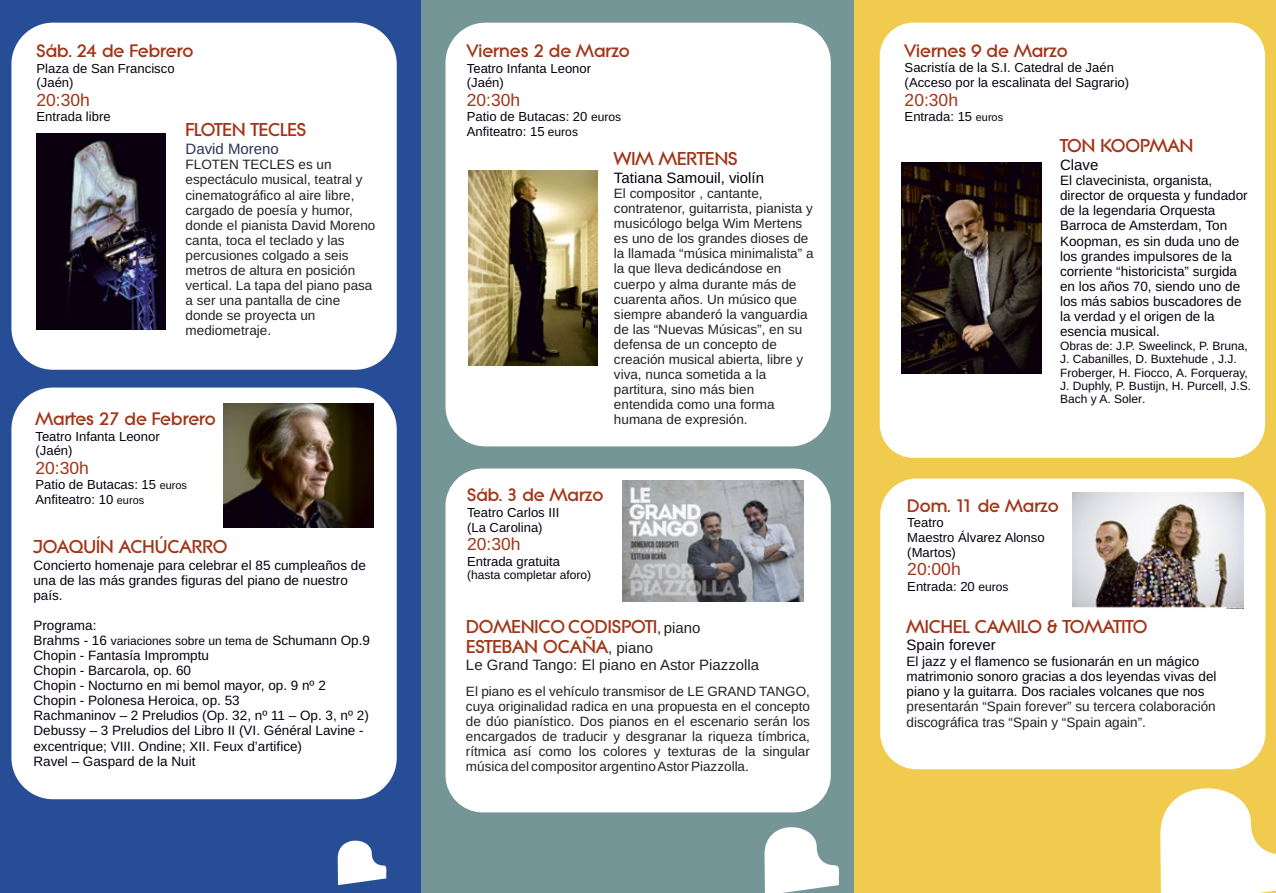
<style>
.page{position:relative;width:1276px;height:893px;background:#fff}
.page>*{position:absolute;margin:0;border:0;box-sizing:border-box;transform-origin:0 0}
.t1{font:800 18px/19.8px "Brad Becker";color:#a23417}
.t2{font:800 17.4px "Brad Becker";color:#a23417}
.t3{font:17.4px "Arimo";color:#a23417}
.t4{font:15px "Arimo";color:#09000f}
.t5{font:15px "Arimo";color:#222221}
.t6{font:15px "Arimo";color:#2c3354}
.t7{font:13.5px/15.1px "Arimo";color:#222221}
.t8{font:13.5px/15.1px "Arimo";color:#09000f}
.t9{font:13.05px/14.5px "Arimo";color:#09000f}
.t10{font:12px/13.4px "Arimo";color:#09000f}
.s1{font-size:10.95px}
.s2{font-size:13.5px}
.s3{font-size:12px}
.s4{font-family:"Arimo";font-weight:400;font-size:15px;color:#222221}
</style>
<div class="page">
<div style="left:0;top:0;width:421px;height:893px;background:#274d97"></div>
<div style="left:421px;top:0;width:434px;height:893px;background:#749696"></div>
<div style="left:855px;top:0;width:421px;height:893px;background:#f0cb4e"></div>
<svg style="left:1160px;top:788px;width:116px;height:105px"></svg>
<div style="left:11px;top:388px;width:386px;height:411px;background:#fff;border-radius:42px"></div>
<div style="left:11px;top:23px;width:386px;height:347px;background:#fff;border-radius:42px"></div>
<div style="left:445px;top:468px;width:386px;height:344px;background:#fff;border-radius:37px"></div>
<div style="left:445px;top:23px;width:386px;height:423px;background:#fff;border-radius:40px"></div>
<div style="left:880px;top:478px;width:385px;height:291px;background:#fff;border-radius:36px"></div>
<div style="left:879px;top:23px;width:386px;height:435px;background:#fff;border-radius:33px"></div>
<svg style="left:764px;top:827px;width:76px;height:66px"></svg>
<svg style="left:337px;top:840px;width:50px;height:45px"></svg>
<img style="left:36px;top:134px;width:130px;height:195px">
<img style="left:224px;top:404px;width:149px;height:124px">
<img style="left:468px;top:170px;width:130px;height:195px">
<img style="left:623px;top:481px;width:180px;height:121px">
<img style="left:902px;top:163px;width:140px;height:210px">
<img style="left:1072px;top:493px;width:172px;height:116px">
<p class="t2" style="left:37px;top:41px;width:158px">Sáb. 24 de Febrero</p>
<p class="t9" style="left:37px;top:61px;width:140px">Plaza de San Francisco (Jaén)</p>
<p class="t3" style="left:37px;top:89px;width:55px">20:30h</p>
<p class="t9" style="left:37px;top:110px;width:76px">Entrada libre</p>
<h1 class="t1" style="left:186px;top:120px;width:122px">FLOTEN TECLES</h1>
<p class="t6" style="left:186px;top:139px;width:95px">David Moreno</p>
<p class="t7" style="left:186px;top:157px;width:191px">FLOTEN TECLES es un espectáculo musical, teatral y cinematográfico al aire libre, cargado de poesía y humor, donde el pianista David Moreno canta, toca el teclado y las percusiones colgado a seis metros de altura en posición vertical. La tapa del piano pasa a ser una pantalla de cine donde se proyecta un mediometraje.</p>
<p class="t2" style="left:36px;top:409px;width:182px">Martes 27 de Febrero</p>
<p class="t9" style="left:36px;top:429px;width:126px">Teatro Infanta Leonor (Jaén)</p>
<p class="t3" style="left:36px;top:457px;width:55px">20:30h</p>
<p class="t9" style="left:36px;top:478px;width:153px">Patio de Butacas: 15 <span class="s1">euros<br></span>Anfiteatro: 10 <span class="s1">euros</span></p>
<h1 class="t1" style="left:33px;top:537px;width:196px">JOAQUÍN ACHÚCARRO</h1>
<p class="t8" style="left:33px;top:557px;width:334px">Concierto homenaje para celebrar el 85 cumpleaños de una de las más grandes figuras del piano de nuestro país.</p>
<p class="t8" style="left:33px;top:618px;width:65px">Programa:</p>
<p class="t10" style="left:33px;top:634px;width:338px"><span class="s2">Brahms - 16</span> variaciones sobre un tema de <span class="s2">Schumann Op.9</span></p>
<p class="t8" style="left:33px;top:648px;width:337px">Chopin - Fantasía Impromptu<br>Chopin - Barcarola, op. 60<br>Chopin - Nocturno en mi bemol mayor, op. 9 nº 2<br>Chopin - Polonesa Heroica, op. 53<br>Rachmaninov – 2 Preludios (Op. 32, nº 11 – Op. 3, nº 2)<br>Debussy – 3 Preludios del Libro II (VI. Général Lavine - excentrique; VIII. Ondine; XII. Feux d’artifice)<br>Ravel – Gaspard de la Nuit</p>
<p class="t2" style="left:467px;top:41px;width:165px">Viernes 2 de Marzo</p>
<p class="t9" style="left:467px;top:61px;width:126px">Teatro Infanta Leonor (Jaén)</p>
<p class="t3" style="left:467px;top:89px;width:55px">20:30h</p>
<p class="t9" style="left:467px;top:110px;width:156px">Patio de Butacas: 20 <span class="s3">euros<br></span>Anfiteatro: 15 <span class="s3">euros</span></p>
<h1 class="t1" style="left:614px;top:149px;width:125px">WIM MERTENS</h1>
<p class="t4" style="left:614px;top:168px;width:152px">Tatiana Samouil, violín</p>
<p class="t7" style="left:614px;top:186px;width:201px">El compositor , cantante, contratenor, guitarrista, pianista y musicólogo belga Wim Mertens es uno de los grandes dioses de la llamada “música minimalista” a la que lleva dedicándose en cuerpo y alma durante más de cuarenta años. Un músico que siempre abanderó la vanguardia de las “Nuevas Músicas”, en su defensa de un concepto de creación musical abierta, libre y viva, nunca sometida a la partitura, sino más bien entendida como una forma humana de expresión.</p>
<p class="t2" style="left:467px;top:485px;width:138px">Sáb. 3 de Marzo</p>
<p class="t9" style="left:467px;top:505px;width:94px">Teatro Carlos III (La Carolina)</p>
<p class="t3" style="left:467px;top:533px;width:55px">20:30h</p>
<p class="t9" style="left:467px;top:554px;width:95px">Entrada gratuita</p>
<p class="t10" style="left:467px;top:569px;width:126px">(hasta completar aforo)</p>
<h1 class="t1" style="left:466px;top:617px;width:236px">DOMENICO CODISPOTI<span class="s4">, piano<br></span>ESTEBAN OCAÑA<span class="s4">, piano</span></h1>
<p class="t5" style="left:466px;top:655px;width:295px">Le Grand Tango: El piano en Astor Piazzolla</p>
<p class="t7" style="left:466px;top:684px;width:345px;text-align:justify">El piano es el vehículo transmisor de LE GRAND TANGO, cuya originalidad radica en una propuesta en el concepto de dúo pianístico. Dos pianos en el escenario serán los encargados de traducir y desgranar la riqueza tímbrica, rítmica así como los colores y texturas de la singular música del compositor argentino Astor Piazzolla.</p>
<p class="t2" style="left:904px;top:41px;width:165px">Viernes 9 de Marzo</p>
<p class="t9" style="left:904px;top:61px;width:226px">Sacristía de la S.I. Catedral de Jaén (Acceso por la escalinata del Sagrario)</p>
<p class="t3" style="left:904px;top:89px;width:55px">20:30h</p>
<p class="t9" style="left:904px;top:109px;width:100px">Entrada: 15 <span class="s1">euros</span></p>
<h1 class="t1" style="left:1060px;top:136px;width:135px">TON KOOPMAN</h1>
<p class="t4" style="left:1060px;top:155px;width:40px">Clave</p>
<p class="t8" style="left:1060px;top:173px;width:189px">El clavecinista, organista, director de orquesta y fundador de la legendaria Orquesta<br>Barroca de Amsterdam, Ton<br>Koopman, es sin duda uno de los grandes impulsores de la corriente “historicista” surgida en los años 70, siendo uno de los más sabios buscadores de la verdad y el origen de la esencia musical.</p>
<p class="t10" style="left:1060px;top:339px;width:192px">Obras de: J.P. Sweelinck, P. Bruna,<br>J. Cabanilles, D. Buxtehude , J.J.<br>Froberger, H. Fiocco, A. Forqueray,<br>J. Duphly, P. Bustijn, H. Purcell, J.S.<br>Bach y A. Soler .</p>
<p class="t2" style="left:907px;top:495px;width:153px">Dom. 11 de Marzo</p>
<p class="t9" style="left:907px;top:516px;width:139px">Teatro<br>Maestro Álvarez Alonso (Martos)</p>
<p class="t3" style="left:907px;top:558px;width:55px">20:00h</p>
<p class="t9" style="left:907px;top:579px;width:103px">Entrada: 20 <span class="s3">euros</span></p>
<h1 class="t1" style="left:906px;top:617px;width:242px">MICHEL CAMILO &amp; TOMATITO</h1>
<p class="t4" style="left:906px;top:636px;width:91px">Spain forever</p>
<p class="t8" style="left:906px;top:654px;width:294px">El jazz y el flamenco se fusionarán en un mágico</p>
<p class="t8" style="left:906px;top:669px;width:311px">matrimonio sonoro gracias a dos leyendas vivas del</p>
<p class="t8" style="left:906px;top:684px;width:299px">piano y la guitarra. Dos raciales volcanes que nos</p>
<p class="t8" style="left:1075px;top:699px;width:157px">(España para siempre) su</p>
<p class="t8" style="left:906px;top:714px;width:326px">ter era col boración discográfica tras “Spain” y “Spain</p>
<p class="t7" style="left:906px;top:698px;width:311px;line-height:16.2px">presentarán “Spain forever” su tercera colaboración discográfica tras “Spain y “Spain again”.</p>
</div>
